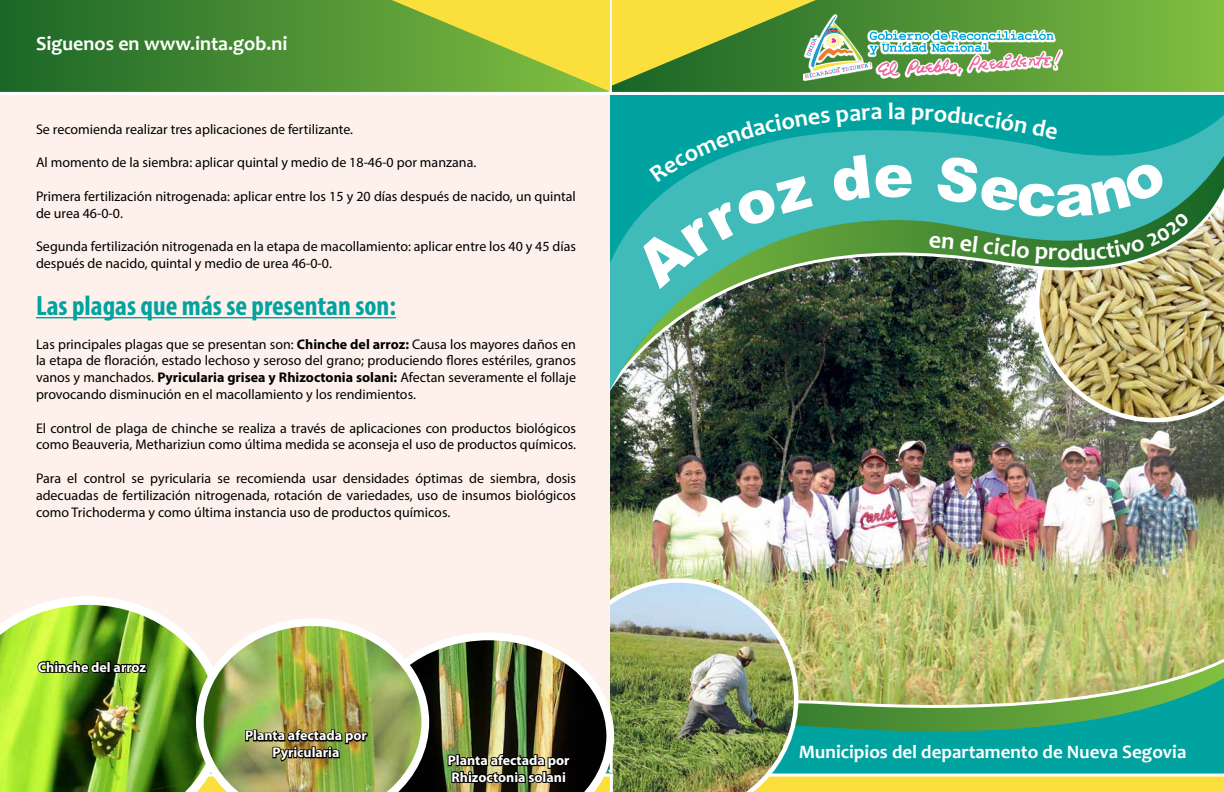
<style>
.page{position:relative;width:1224px;height:792px;background:#fff}
.page>*{position:absolute;margin:0;border:0;box-sizing:border-box;transform-origin:0 0}
.t1{font:900 60px "Arial";color:#fff}
.t2{font:700 condensed 28px "Myriad Pro";color:#00a3a0}
.t3{font:700 24px "Candara";color:#fff}
.t4{font:700 20px "Candara";color:#fff}
.t5{font:700 19px "Candara";color:#fff}
.t6{font:14px/16.8px "Myriad Pro";color:#000}
.t7{font:700 14px/16.8px "Myriad Pro";color:#fff}
.s1{font-weight:700}
</style>
<div class="page">
<img style="left:610px;top:420px;width:614px;height:203px">
<svg style="left:1061px;top:0;width:163px;height:69px;background:#73b23d"></svg>
<img style="left:610px;top:69px;width:614px;height:351px">
<svg style="left:610px;top:578px;width:189px;height:45px;background:#c6d5c4"></svg>
<div style="left:0;top:95px;width:610px;height:661px;background:#fef1eb"></div>
<svg style="left:0;top:0;width:612px;height:95px;background:#46883a"></svg>
<svg style="left:392px;top:0;width:669px;height:92px;background:#94b34d"></svg>
<hr style="left:36px;top:317px;width:360px;height:1px;background:#00a3a0">
<svg style="left:2px;top:596px;width:171px;height:27px"></svg>
<svg style="left:280px;top:618px;width:65px;height:5px"></svg>
<img style="left:0;top:623px;width:1224px;height:169px">
<svg style="left:929px;top:155px;width:261px;height:110px;background:#44a992"></svg>
<svg style="left:631px;top:108px;width:251px;height:181px;background:#34aa9c"></svg>
<svg style="left:895px;top:108px;width:10px;height:11px"></svg>
<svg style="left:912px;top:105px;width:146px;height:35px;background:#06a5a2"></svg>
<h3 class="t4" style="left:36px;top:31px;width:253px">Siguenos en www.inta.gob.ni</h3>
<p class="t6" style="left:36px;top:120px;width:319px">Se recomienda realizar tres aplicaciones de fertilizante.</p>
<p class="t6" style="left:36px;top:154px;width:442px">Al momento de la siembra: aplicar quintal y medio de 18-46-0 por manzana.</p>
<p class="t6" style="left:36px;top:188px;width:541px">Primera fertilización nitrogenada: aplicar entre los 15 y 20 días después de nacido, un quintal de urea 46-0-0.</p>
<p class="t6" style="left:36px;top:238px;width:541px">Segunda fertilización nitrogenada en la etapa de macollamiento: aplicar entre los 40 y 45 días después de nacido, quintal y medio de urea 46-0-0.</p>
<h2 class="t2" style="left:36px;top:288px;width:361px">Las plagas que más se presentan son:</h2>
<p class="t6" style="left:36px;top:335px;width:542px;text-align:justify">Las principales plagas que se presentan son: <span class="s1">Chinche del arroz:</span> Causa los mayores daños en la etapa de floración, estado lechoso y seroso del grano; produciendo flores estériles, granos vanos y manchados. <span class="s1">Pyricularia grisea y Rhizoctonia solani:</span> Afectan severamente el follaje provocando disminución en el macollamiento y los rendimientos.</p>
<p class="t6" style="left:36px;top:419px;width:542px">El control de plaga de chinche se realiza a través de aplicaciones con productos biológicos como Beauveria, Methariziun como última medida se aconseja el uso de productos químicos.</p>
<p class="t6" style="left:36px;top:470px;width:542px;text-align:justify">Para el control se pyricularia se recomienda usar densidades óptimas de siembra, dosis adecuadas de fertilización nitrogenada, rotación de variedades, uso de insumos biológicos como Trichoderma y como última instancia uso de productos químicos.</p>
<p class="t7" style="left:38px;top:658px;width:110px">Chinche del arroz</p>
<p class="t7" style="left:245px;top:727px;width:123px;text-align:center">Planta afectada por<br>Pyricularia</p>
<p class="t7" style="left:448px;top:752px;width:123px">Planta afectada por<br>Rhizoctonia solani</p>
<h3 class="t3" style="left:888px;top:96px;width:8px">l</h3>
<h1 class="t1" style="left:874px;top:132px;width:42px">e</h1>
<h3 class="t3" style="left:985px;top:231px;width:35px;rotate:6deg">cicl</h3>
<h3 class="t5" style="left:799px;top:740px;width:389px">Municipios del departamento de Nueva Segovia</h3>
</div>
